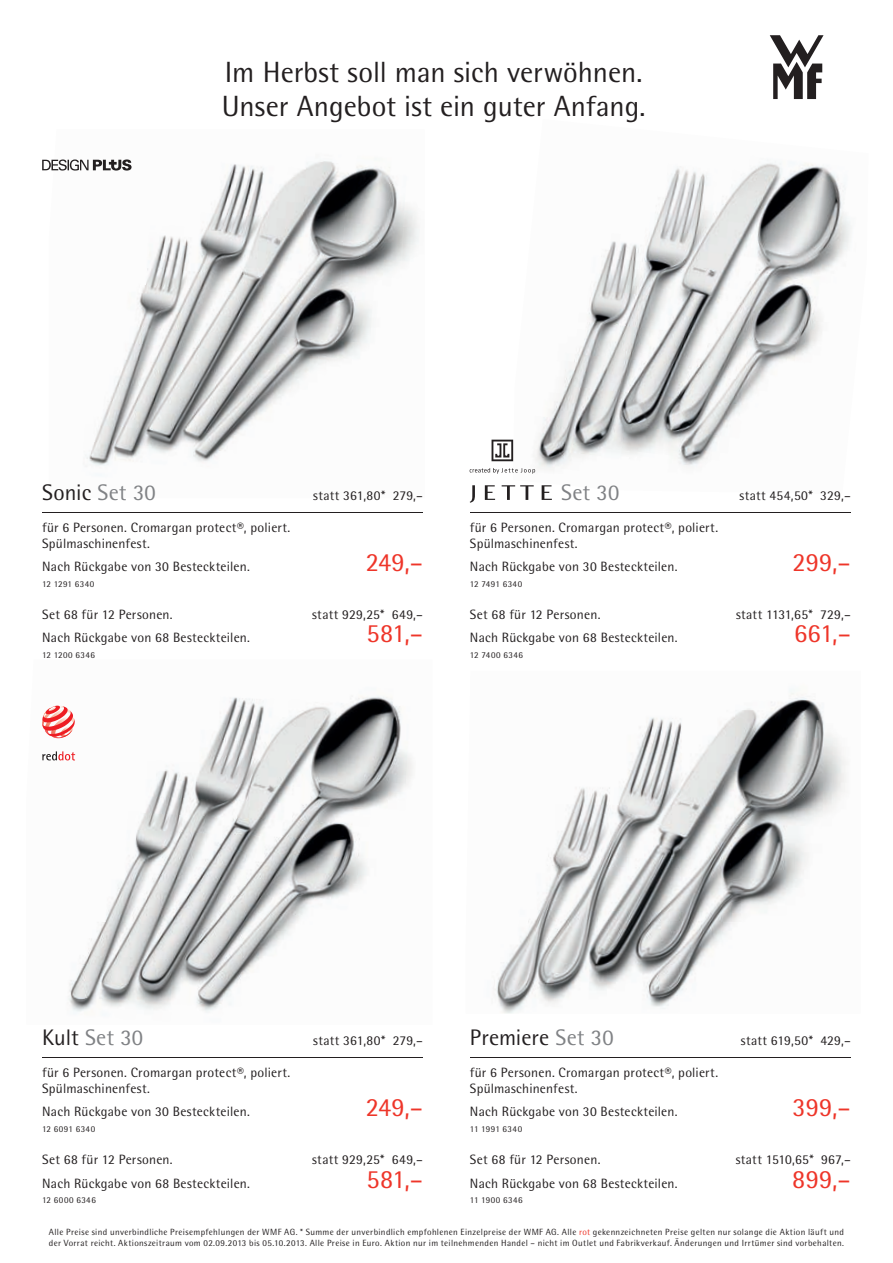
<style>
.page{position:relative;width:893px;height:1263px;background:#fff}
.page>*{position:absolute;margin:0;border:0;box-sizing:border-box;transform-origin:0 0}
.t1{font:29.25px/34px "WMF Rotis";color:#231f20}
.t2{font:26.25px "WMF Rotis";letter-spacing:.01em;color:#ee3529}
.t3{font:22.5px "WMF Rotis";letter-spacing:.005em;color:#231f20}
.t4{font:22.5px "WMF Rotis";letter-spacing:.005em;color:#808285}
.t5{font:13.5px/15.8px "WMF Rotis";letter-spacing:.015em;color:#231f20}
.t6{font:9px/10.6px "WMF Rotis";letter-spacing:.04em;color:#231f20}
.t7{font:9px "WMF Rotis";letter-spacing:.06em;color:#231f20}
.s1{color:#808285}
.s2{color:#231f20}
.s3{color:#ee3529}
</style>
<div class="page">
<img style="left:42px;top:696px;width:371px;height:317px">
<img style="left:51px;top:161px;width:369px;height:305px">
<img style="left:493px;top:689px;width:354px;height:324px">
<img style="left:513px;top:161px;width:338px;height:326px">
<hr style="left:42px;top:1057px;width:381px;height:1px;background:#231f20">
<hr style="left:42px;top:512px;width:381px;height:1px;background:#231f20">
<hr style="left:469px;top:1057px;width:381px;height:1px;background:#231f20">
<hr style="left:469px;top:512px;width:381px;height:1px;background:#231f20">
<svg style="left:42px;top:705px;width:33px;height:33px"></svg>
<svg style="left:42px;top:751px;width:33px;height:9px"></svg>
<svg style="left:42px;top:159px;width:89px;height:11px"></svg>
<svg style="left:469px;top:485px;width:82px;height:17px"></svg>
<svg style="left:491px;top:439px;width:22px;height:22px"></svg>
<svg style="left:469px;top:468px;width:66px;height:5px"></svg>
<svg style="left:769px;top:35px;width:54px;height:64px"></svg>
<h1 class="t1" style="left:222px;top:54px;width:425px">Im Herbst soll man sich verwöhnen.<br>Unser Angebot ist ein guter Anfang.</h1>
<h3 class="t3" style="left:42px;top:479px;width:115px">Sonic <span class="s1">Set 30</span></h3>
<p class="t5" style="left:313px;top:487px;width:111px">statt 361,80* 279,–</p>
<p class="t5" style="left:42px;top:519px;width:249px">für 6 Personen. Cromargan protect®, poliert.<br>Spülmaschinenfest.</p>
<p class="t5" style="left:42px;top:558px;width:209px">Nach Rückgabe von 30 Besteckteilen.</p>
<h2 class="t2" style="left:366px;top:547px;width:59px">249,–</h2>
<p class="t6" style="left:42px;top:578px;width:54px">12 1291 6340</p>
<p class="t5" style="left:42px;top:606px;width:132px">Set 68 für 12 Personen.</p>
<p class="t5" style="left:312px;top:606px;width:112px">statt 929,25* 649,–</p>
<p class="t5" style="left:42px;top:629px;width:209px">Nach Rückgabe von 68 Besteckteilen.</p>
<h2 class="t2" style="left:366px;top:618px;width:58px">581,–</h2>
<p class="t6" style="left:42px;top:649px;width:54px">12 1200 6346</p>
<h3 class="t4" style="left:561px;top:479px;width:60px">Set 30</h3>
<p class="t5" style="left:739px;top:487px;width:113px">statt 454,50* 329,–</p>
<p class="t5" style="left:469px;top:519px;width:249px">für 6 Personen. Cromargan protect®, poliert.<br>Spülmaschinenfest.</p>
<p class="t5" style="left:469px;top:558px;width:209px">Nach Rückgabe von 30 Besteckteilen.</p>
<h2 class="t2" style="left:792px;top:547px;width:60px">299,–</h2>
<p class="t6" style="left:469px;top:578px;width:54px">12 7491 6340</p>
<p class="t5" style="left:469px;top:606px;width:132px">Set 68 für 12 Personen.</p>
<p class="t5" style="left:735px;top:606px;width:116px">statt 1131,65* 729,–</p>
<p class="t5" style="left:469px;top:629px;width:209px">Nach Rückgabe von 68 Besteckteilen.</p>
<h2 class="t2" style="left:793px;top:618px;width:58px">661,–</h2>
<p class="t7" style="left:469px;top:649px;width:55px">12 7400 6346</p>
<h3 class="t4" style="left:42px;top:1024px;width:103px"><span class="s2">Kult</span> Set 30</h3>
<p class="t5" style="left:313px;top:1032px;width:111px">statt 361,80* 279,–</p>
<p class="t5" style="left:42px;top:1064px;width:249px">für 6 Personen. Cromargan protect®, poliert.<br>Spülmaschinenfest.</p>
<p class="t5" style="left:42px;top:1103px;width:209px">Nach Rückgabe von 30 Besteckteilen.</p>
<h2 class="t2" style="left:366px;top:1091px;width:59px">249,–</h2>
<p class="t7" style="left:42px;top:1123px;width:55px">12 6091 6340</p>
<p class="t5" style="left:42px;top:1150px;width:132px">Set 68 für 12 Personen.</p>
<p class="t5" style="left:312px;top:1150px;width:112px">statt 929,25* 649,–</p>
<p class="t5" style="left:42px;top:1174px;width:209px">Nach Rückgabe von 68 Besteckteilen.</p>
<h2 class="t2" style="left:366px;top:1162px;width:58px">581,–</h2>
<p class="t7" style="left:42px;top:1194px;width:55px">12 6000 6346</p>
<h3 class="t3" style="left:469px;top:1024px;width:145px">Premiere <span class="s1">Set 30</span></h3>
<p class="t5" style="left:740px;top:1032px;width:111px">statt 619,50* 429,–</p>
<p class="t5" style="left:469px;top:1064px;width:249px">für 6 Personen. Cromargan protect®, poliert.<br>Spülmaschinenfest.</p>
<p class="t5" style="left:469px;top:1103px;width:209px">Nach Rückgabe von 30 Besteckteilen.</p>
<h2 class="t2" style="left:792px;top:1091px;width:60px">399,–</h2>
<p class="t6" style="left:469px;top:1123px;width:54px">11 1991 6340</p>
<p class="t5" style="left:469px;top:1150px;width:132px">Set 68 für 12 Personen.</p>
<p class="t5" style="left:735px;top:1150px;width:116px">statt 1510,65* 967,–</p>
<p class="t5" style="left:469px;top:1174px;width:209px">Nach Rückgabe von 68 Besteckteilen.</p>
<h2 class="t2" style="left:791px;top:1162px;width:60px">899,–</h2>
<p class="t7" style="left:469px;top:1194px;width:54px">11 1900 6346</p>
<p class="t6" style="left:49px;top:1226px;width:796px">Alle Preise sind unverbindliche Preisempfehlungen der WMF AG. * Summe der unverbindlich empfohlenen Einzelpreise der WMF AG. Alle <span class="s3">rot</span> gekennzeichneten Preise gelten nur solange die Aktion läuft und der Vorrat reicht. Aktionszeitraum vom 02.09.2013 bis 05.10.2013. Alle Preise in Euro. Aktion nur im teilnehmenden Handel – nicht im Outlet und Fabrikverkauf. Änderungen und Irrtümer sind vorbehalten.</p>
</div>
